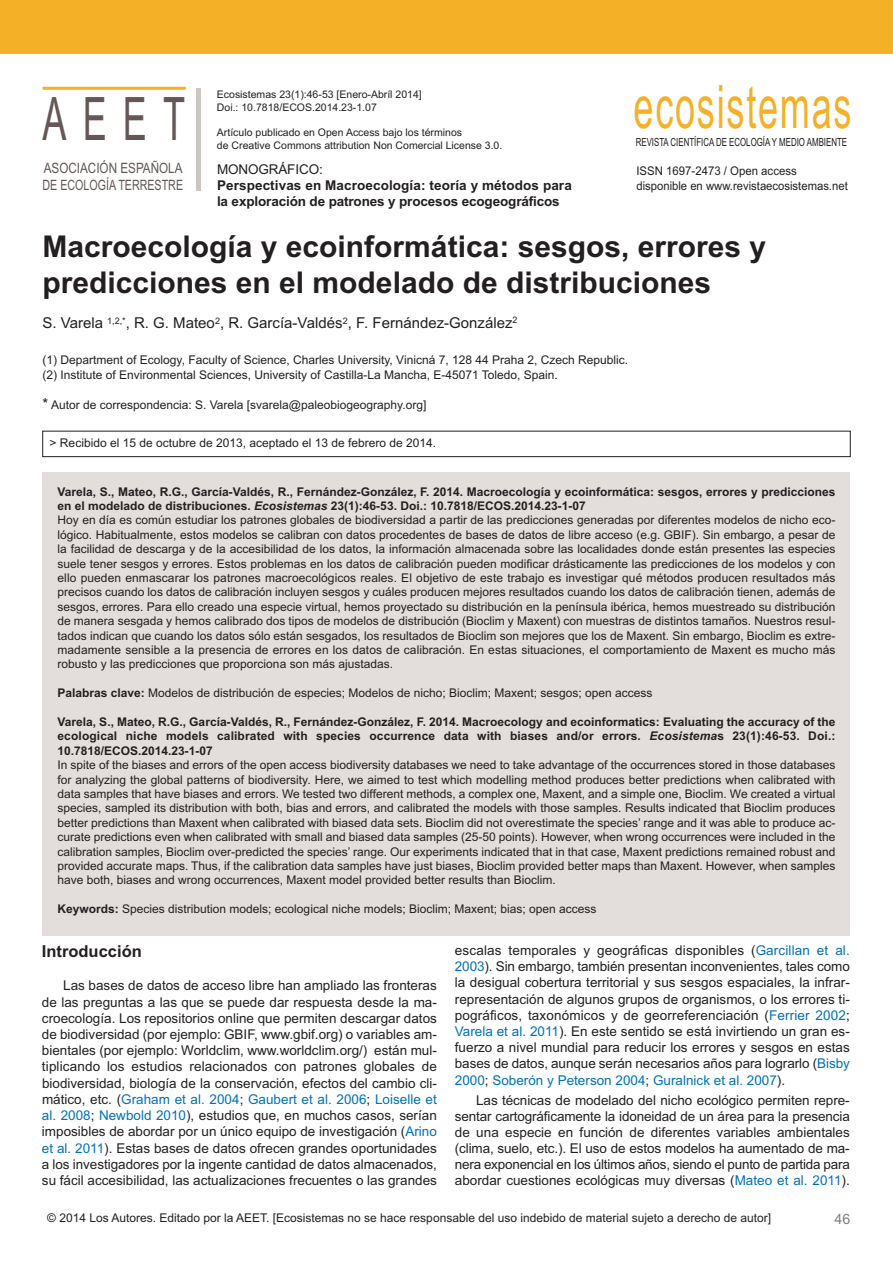
<style>
.page{position:relative;width:893px;height:1263px;background:#fff}
.page>*{position:absolute;margin:0;border:0;box-sizing:border-box;transform-origin:0 0}
.t1{font:60px "Arial";letter-spacing:.05em;color:#f4b027;scale:.6 1}
.t2{font:60px "Arial";color:#645755;scale:.6 1}
.t3{font:700 30px/36px "Arial";color:#231f20}
.t4{font:700 16.5px "Arial";color:#231f20}
.t5{font:15px "Arial";color:#231f20}
.t6{font:14.25px/17.1px "Arial";color:#645755;scale:.82 1}
.t7{font:14.25px "Arial";color:#7f7e7c}
.t8{font:13.5px/16.2px "Arial";color:#231f20;text-align:justify}
.t9{font:700 13.5px/16.2px "Arial";letter-spacing:-.01em;color:#231f20}
.t10{font:12px/14.4px "Arial";color:#231f20}
.t11{font:700 12px/14.4px "Arial";letter-spacing:.01em;color:#231f20;text-align:justify}
.t12{font:12px/14.4px "Arial";color:#231f20;scale:.95 1}
.t13{font:11.25px "Arial";color:#231f20;scale:.7 1}
.t14{font:10.5px/12.8px "Arial";color:#231f20}
.s1{font-size:15px}
.s2{font-weight:700}
.s3{font-weight:700;font-style:italic}
.s4{font-style:italic}
.s5{color:#0072ba}
</style>
<div class="page">
<hr style="left:43px;top:87px;width:143px;height:3px;background:#f4b027">
<div style="left:196px;top:88px;width:5px;height:102px;background:#cdc6c3"></div>
<div style="left:0;top:0;width:893px;height:54px;background:#f4b027"></div>
<div style="left:43px;top:431px;width:807px;height:26px;border:1px solid #231f20"></div>
<div style="left:43px;top:472px;width:807px;height:463px;background:#e3dedc"></div>
<h1 class="t2" style="left:42px;top:84px;width:239px">AEET</h1>
<p class="t6" style="left:43px;top:159px;width:173px">ASOCIACIÓN ESPAÑOLA<br>DE ECOLOGÍA TERRESTRE</p>
<p class="t14" style="left:217px;top:88px;width:206px">Ecosistemas 23(1):46-53 [Enero-Abríl 2014]<br>Doi.: 10.7818/ECOS.2014.23-1.07</p>
<p class="t14" style="left:217px;top:126px;width:287px">Artículo publicado en Open Access bajo los términos<br>de Creative Commons attribution Non Comercial License 3.0.</p>
<p class="t8" style="left:217px;top:161px;width:107px">MONOGRÁFICO:</p>
<p class="t9" style="left:217px;top:177px;width:356px">Perspectivas en Macroecología: teoría y métodos para la exploración de patrones y procesos ecogeográficos</p>
<h1 class="t1" style="left:633px;top:72px;width:365px">ecosistemas</h1>
<p class="t13" style="left:636px;top:135px;width:303px">REVISTA CIENTÍFICA DE ECOLOGÍA Y MEDIO AMBIENTE</p>
<p class="t12" style="left:636px;top:164px;width:224px">ISSN 1697-2473 / Open access disponible en www.revistaecosistemas.net</p>
<h2 class="t3" style="left:43px;top:229px;width:725px">Macroecología y ecoinformática: sesgos, errores y predicciones en el modelado de distribuciones</h2>
<p class="t5" style="left:43px;top:314px;width:477px">S. Varela <sup>1,2,*</sup>, R. G. Mateo<sup>2</sup>, R. García-Valdés<sup>2</sup>, F. Fernández-González<sup>2</sup></p>
<p class="t10" style="left:43px;top:353px;width:587px">(1) Department of Ecology, Faculty of Science, Charles University, Vinicná 7, 128 44 Praha 2, Czech Republic. (2) Institute of Environmental Sciences, University of Castilla-La Mancha, E-45071 Toledo, Spain.</p>
<p class="t10" style="left:43px;top:397px;width:385px"><span class="s1">*</span> Autor de correspondencia: S. Varela [svarela@paleobiogeography.org]</p>
<p class="t10" style="left:50px;top:436px;width:388px">&gt; Recibido el 15 de octubre de 2013, aceptado el 13 de febrero de 2014.</p>
<p class="t10" style="left:58px;top:484px;width:779px"><span class="s2">Varela, S., Mateo, R.G., García-Valdés, R., Fernández-González, F. 2014. Macroecología y ecoinformática: sesgos, errores y predicciones en el modelado de distribuciones.</span> <span class="s3">Ecosistemas</span> <span class="s2">23(1):46-53. Doi.: 10.7818/ECOS.2014.23-1-07<br></span>Hoy en día es común estudiar los patrones globales de biodiversidad a partir de las predicciones generadas por diferentes modelos de nicho eco&shy;lógico. Habitualmente, estos modelos se calibran con datos procedentes de bases de datos de libre acceso (e.g. GBIF). Sin embargo, a pesar de la facilidad de descarga y de la accesibilidad de los datos, la información almacenada sobre las localidades donde están presentes las especies suele tener sesgos y errores. Estos problemas en los datos de calibración pueden modificar drásticamente las predicciones de los modelos y con ello pueden enmascarar los patrones macroecológicos reales. El objetivo de este trabajo es investigar qué métodos producen resultados más precisos cuando los datos de calibración incluyen sesgos y cuáles producen mejores resultados cuando los datos de calibración tienen, además de sesgos, errores. Para ello creado una especie virtual, hemos proyectado su distribución en la península ibérica, hemos muestreado su distribución de manera sesgada y hemos calibrado dos tipos de modelos de distribución (Bioclim y Maxent) con muestras de distintos tamaños. Nuestros resul&shy;tados indican que cuando los datos sólo están sesgados, los resultados de Bioclim son mejores que los de Maxent. Sin embargo, Bioclim es extre&shy;madamente sensible a la presencia de errores en los datos de calibración. En estas situaciones, el comportamiento de Maxent es mucho más robusto y las predicciones que proporciona son más ajustadas.</p>
<p class="t10" style="left:58px;top:686px;width:596px"><span class="s2">Palabras clave:</span> Modelos de distribución de especies; Modelos de nicho; Bioclim; Maxent; sesgos; open access</p>
<p class="t11" style="left:58px;top:715px;width:779px">Varela, S., Mateo, R.G., García-Valdés, R., Fernández-González, F. 2014. Macroecology and ecoinformatics: Evaluating the accuracy of the ecological niche models calibrated with species occurrence data with biases and/or errors. <span class="s4">Ecosistema</span>s 23(1):46-53. Doi.:<br>10.7818/ECOS.2014.23-1-07</p>
<p class="t10" style="left:58px;top:758px;width:779px;text-align:justify">In spite of the biases and errors of the open access biodiversity databases we need to take advantage of the occurrences stored in those databases for analyzing the global patterns of biodiversity. Here, we aimed to test which modelling method produces better predictions when calibrated with data samples that have biases and errors. We tested two different methods, a complex one, Maxent, and a simple one, Bioclim. We created a virtual species, sampled its distribution with both, bias and errors, and calibrated the models with those samples. Results indicated that Bioclim produces better predictions than Maxent when calibrated with biased data sets. Bioclim did not overestimate the species’ range and it was able to produce ac&shy;curate predictions even when calibrated with small and biased data samples (25-50 points). However, when wrong occurrences were included in the calibration samples, Bioclim over-predicted the species’ range. Our experiments indicated that in that case, Maxent predictions remained robust and provided accurate maps. Thus, if the calibration data samples have just biases, Bioclim provided better maps than Maxent. However, when samples have both, biases and wrong occurrences, Maxent model provided better results than Bioclim.</p>
<p class="t10" style="left:58px;top:902px;width:540px"><span class="s2">Keywords:</span> Species distribution models; ecological niche models; Bioclim; Maxent; bias; open access</p>
<h3 class="t4" style="left:42px;top:942px;width:101px">Introducción</h3>
<p class="t8" style="left:42px;top:978px;width:397px;text-indent:21px">Las bases de datos de acceso libre han ampliado las fronteras de las preguntas a las que se puede dar respuesta desde la ma&shy;croecología. Los repositorios online que permiten descargar datos de biodiversidad (por ejemplo: GBIF, www.gbif.org) o variables am&shy;bientales (por ejemplo: Worldclim, www.worldclim.org/) están mul&shy;tiplicando los estudios relacionados con patrones globales de biodiversidad, biología de la conservación, efectos del cambio cli&shy;mático, etc. (<span class="s5">Graham et al. 2004</span>; <span class="s5">Gaubert et al. 2006</span>; <span class="s5">Loiselle et al. 2008</span>; <span class="s5">Newbold 2010</span>), estudios que, en muchos casos, serían imposibles de abordar por un único equipo de investigación (<span class="s5">Arino et al. 2011</span>). Estas bases de datos ofrecen grandes oportunidades a los investigadores por la ingente cantidad de datos almacenados, su fácil accesibilidad, las actualizaciones frecuentes o las grandes</p>
<p class="t8" style="left:455px;top:942px;width:396px">escalas temporales y geográficas disponibles (<span class="s5">Garcillan et al.<br>2003</span>). Sin embargo, también presentan inconvenientes, tales como la desigual cobertura territorial y sus sesgos espaciales, la infrar&shy;representación de algunos grupos de organismos, o los errores ti&shy;pográficos, taxonómicos y de georreferenciación (<span class="s5">Ferrier 2002</span>; <span class="s5">Varela et al. 2011</span>). En este sentido se está invirtiendo un gran es&shy;fuerzo a nivel mundial para reducir los errores y sesgos en estas bases de datos, aunque serán necesarios años para lograrlo (<span class="s5">Bisby 2000</span>; <span class="s5">Soberón y Peterson 2004</span>; <span class="s5">Guralnick et al. 2007</span>).</p>
<p class="t8" style="left:455px;top:1092px;width:396px;text-indent:21px">Las técnicas de modelado del nicho ecológico permiten repre&shy;sentar cartográficamente la idoneidad de un área para la presencia de una especie en función de diferentes variables ambientales (clima, suelo, etc.). El uso de estos modelos ha aumentado de ma&shy;nera exponencial en los últimos años, siendo el punto de partida para abordar cuestiones ecológicas muy diversas (<span class="s5">Mateo et al. 2011</span>).</p>
<p class="t10" style="left:47px;top:1210px;width:725px">© 2014 Los Autores. Editado por la AEET. [Ecosistemas no se hace responsable del uso indebido de material sujeto a derecho de autor]</p>
<p class="t7" style="left:835px;top:1210px;width:17px">46</p>
</div>
